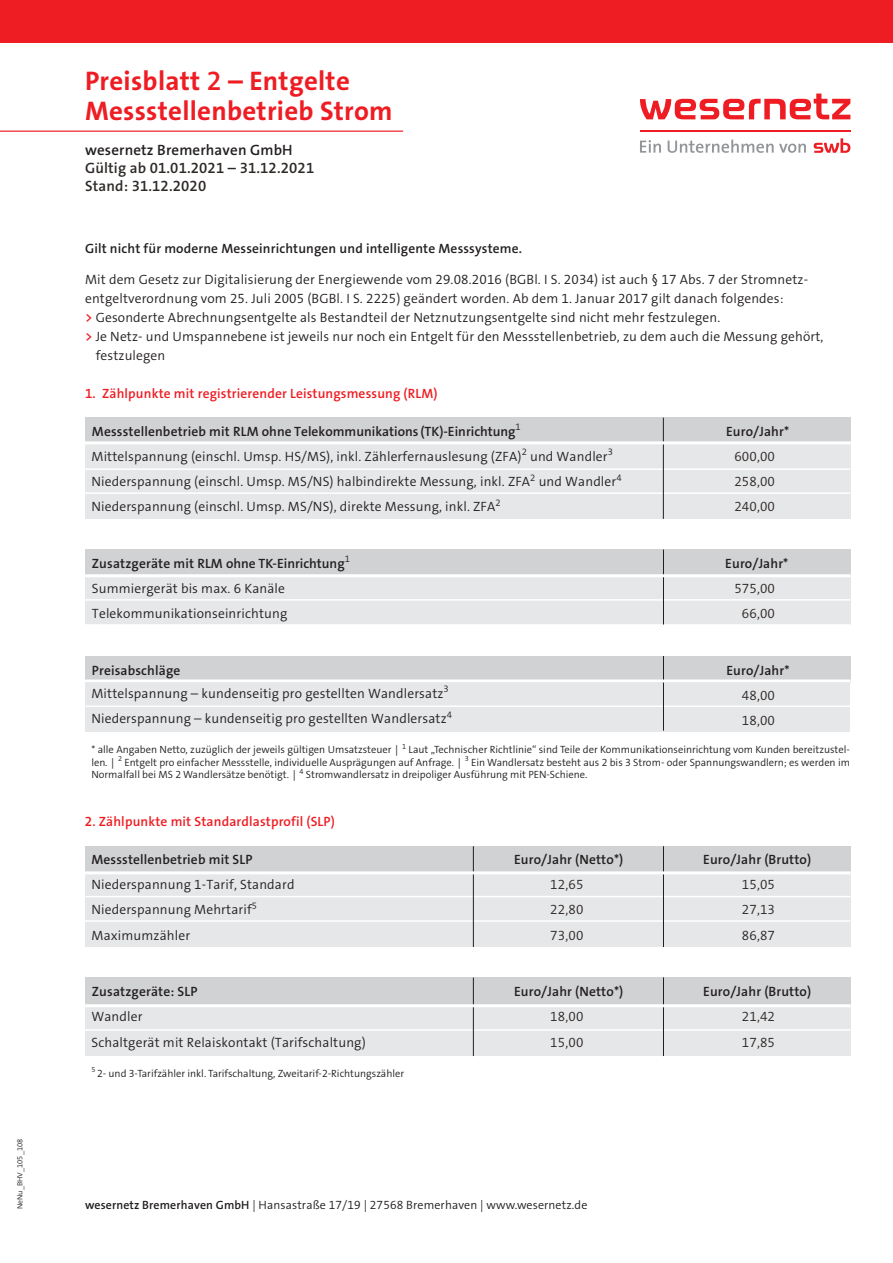
<style>
.page{position:relative;width:893px;height:1263px;background:#fff}
.page>*{position:absolute;margin:0;border:0;box-sizing:border-box;transform-origin:0 0}
.HEAD{font:700 27px "The Sans B W7";letter-spacing:.01em;color:#ee1d23}
.SUBHEAD_TITEL{font:15px "The Sans LP6 Se Bld";letter-spacing:.01em;color:#2e2926}
.SUBHEAD_TITEL-2{font:15px "The Sans LP6 Se Bld";letter-spacing:.01em;color:#231f20}
.Tabellentext{font:13.5px "The Sans LP4 Se Lig";letter-spacing:.01em;color:#231f20}
.Fließtext{font:13.5px/18.9px "The Sans LP4 Se Lig";letter-spacing:.01em;color:#231f20}
.Tabellen_HEAD{font:13.5px "The Sans LP6 Se Bld";letter-spacing:.01em;color:#231f20}
.Zwischenhead{font:13.5px "The Sans LP6 Se Bld";letter-spacing:.01em;color:#ee1d23}
.Tabellenzahlen{font:13.5px "The Sans LP4 Se Lig";letter-spacing:.01em;color:#2e2926}
.Fließtext_Bold{font:13.5px "The Sans LP6 Se Bld";letter-spacing:.01em;color:#231f20}
.t1{font:12px "The Sans LP4 Se Lig";letter-spacing:.01em;color:#231f20}
.Zusatzinfos_Klein{font:10.5px/12.6px "The Sans LP4 Se Lig";color:#231f20;text-align:justify}
.INFO_TPS_NR{font:7.5px "The Sans LP4 Se Lig";color:#231f20}
.s1{font-family:"The Sans LP6 Se Bld";font-weight:400}
.s2{font-family:"The Sans LP6 Se Bld";color:#ee1d23}
.s3{font-family:"The Sans LP6 Se Bld"}
</style>
<div class="page">
<div style="left:0;top:0;width:893px;height:43px;background:#ee1d23"></div>
<hr style="left:640px;top:130px;width:210px;height:1px;background:#ee1d23">
<svg style="left:640px;top:140px;width:21px;height:13px"></svg>
<svg style="left:668px;top:140px;width:138px;height:13px"></svg>
<svg style="left:814px;top:138px;width:36px;height:15px"></svg>
<svg style="left:640px;top:94px;width:210px;height:25px"></svg>
<div style="left:85px;top:440px;width:766px;height:79px;background:#e6e7e9"></div>
<div style="left:85px;top:867px;width:766px;height:80px;background:#e6e7e9"></div>
<div style="left:85px;top:1000px;width:765px;height:56px;background:#e6e7e9"></div>
<div style="left:85px;top:675px;width:765px;height:56px;background:#e6e7e9"></div>
<hr style="left:85px;top:896px;width:766px;height:1px;background:#fff">
<hr style="left:85px;top:705px;width:766px;height:2px;background:#fff">
<hr style="left:85px;top:468px;width:765px;height:2px;background:#fff">
<hr style="left:85px;top:920px;width:765px;height:2px;background:#fff">
<hr style="left:85px;top:1029px;width:765px;height:2px;background:#fff">
<hr style="left:85px;top:492px;width:765px;height:2px;background:#fff">
<div style="left:85px;top:418px;width:766px;height:25px;background:#d1d2d4"></div>
<div style="left:85px;top:846px;width:765px;height:27px;background:#d1d2d4"></div>
<div style="left:85px;top:977px;width:765px;height:29px;background:#d1d2d4"></div>
<div style="left:85px;top:656px;width:766px;height:26px;background:#d1d2d4"></div>
<hr style="left:663px;top:846px;width:1px;height:101px;background:#231f20">
<hr style="left:663px;top:977px;width:1px;height:79px;background:#231f20">
<hr style="left:473px;top:846px;width:1px;height:101px;background:#231f20">
<hr style="left:473px;top:977px;width:1px;height:79px;background:#231f20">
<hr style="left:663px;top:656px;width:1px;height:75px;background:#231f20">
<hr style="left:84px;top:871px;width:767px;height:3px;background:#fff">
<hr style="left:84px;top:1004px;width:767px;height:3px;background:#fff">
<hr style="left:84px;top:679px;width:767px;height:3px;background:#fff">
<div style="left:85px;top:574px;width:766px;height:50px;background:#e6e7e9"></div>
<hr style="left:85px;top:599px;width:765px;height:2px;background:#fff">
<div style="left:85px;top:549px;width:766px;height:27px;background:#d1d2d4"></div>
<hr style="left:663px;top:549px;width:1px;height:75px;background:#231f20">
<hr style="left:84px;top:574px;width:767px;height:3px;background:#fff">
<hr style="left:663px;top:418px;width:1px;height:101px;background:#231f20">
<hr style="left:84px;top:441px;width:767px;height:3px;background:#fff">
<hr style="left:0;top:131px;width:403px;height:1px;background:#ee1d23">
<p class="INFO_TPS_NR" style="left:15px;top:1209px;width:72px;rotate:-90deg">NeNu_BHV_105_108</p>
<p class="HEAD" style="left:85px;top:64px;width:266px">Preisblatt <span class="s1">2</span> – Entgelte</p>
<p class="HEAD" style="left:85px;top:94px;width:309px">Messstellenbetrieb Strom</p>
<p class="SUBHEAD_TITEL-2" style="left:85px;top:140px;width:209px">wesernetz Bremerhaven GmbH</p>
<p class="SUBHEAD_TITEL" style="left:85px;top:158px;width:231px">Gültig ab 01.01.2021 – 31.12.2021</p>
<p class="SUBHEAD_TITEL" style="left:85px;top:176px;width:123px">Stand: 31.12.2020</p>
<p class="Fließtext_Bold" style="left:85px;top:240px;width:439px">Gilt nicht für moderne Messeinrichtungen und intelligente Messsysteme.</p>
<p class="Fließtext" style="left:85px;top:270px;width:725px">Mit dem Gesetz zur Digitalisierung der Energiewende vom 29.08.2016 (BGBl. I S. 2034) ist auch § 17 Abs. 7 der Stromnetz&shy;entgeltverordnung vom 25. Juli 2005 (BGBl. I S. 2225) geändert worden. Ab dem 1. Januar 2017 gilt danach folgendes:</p>
<p class="Fließtext" style="left:85px;top:308px;width:637px"><span class="s2">&gt;</span> Gesonderte Abrechnungsentgelte als Bestandteil der Netznutzungsentgelte sind nicht mehr festzulegen.</p>
<p class="Fließtext" style="left:96px;top:327px;width:729px;text-indent:-11px"><span class="s2">&gt;</span> Je Netz- und Umspannebene ist jeweils nur noch ein Entgelt für den Messstellenbetrieb, zu dem auch die Messung gehört, festzulegen</p>
<p class="Zwischenhead" style="left:85px;top:384px;width:354px">1. Zählpunkte mit registrierender Leistungsmessung (RLM)</p>
<p class="Tabellen_HEAD" style="left:92px;top:422px;width:430px">Messstellenbetrieb mit RLM ohne Telekommunikations (TK)-Einrichtung<sup>1</sup></p>
<p class="Tabellen_HEAD" style="left:726px;top:422px;width:65px">Euro/Jahr*</p>
<p class="Tabellentext" style="left:91px;top:447px;width:523px">Mittelspannung (einschl. Umsp. HS/MS), inkl. Zählerfernauslesung (ZFA)<sup>2</sup> und Wandler<sup>3</sup></p>
<p class="Tabellentext" style="left:91px;top:473px;width:532px">Niederspannung (einschl. Umsp. MS/NS) halbindirekte Messung, inkl. ZFA<sup>2</sup> und Wandler<sup>4</sup></p>
<p class="Tabellentext" style="left:91px;top:498px;width:411px">Niederspannung (einschl. Umsp. MS/NS), direkte Messung, inkl. ZFA<sup>2</sup></p>
<p class="Tabellenzahlen" style="left:734px;top:447px;width:42px">600,00</p>
<p class="Tabellenzahlen" style="left:734px;top:473px;width:42px">258,00</p>
<p class="Tabellenzahlen" style="left:734px;top:498px;width:42px">240,00</p>
<p class="Tabellen_HEAD" style="left:92px;top:555px;width:259px">Zusatzgeräte mit RLM ohne TK-Einrichtung<sup>1</sup></p>
<p class="Tabellen_HEAD" style="left:725px;top:555px;width:65px">Euro/Jahr*</p>
<p class="Tabellentext" style="left:92px;top:580px;width:195px">Summiergerät bis max. 6 Kanäle</p>
<p class="Tabellentext" style="left:92px;top:605px;width:197px">Telekommunikationseinrichtung</p>
<p class="Tabellenzahlen" style="left:734px;top:580px;width:42px">575,00</p>
<p class="Tabellenzahlen" style="left:742px;top:605px;width:35px">66,00</p>
<p class="Tabellen_HEAD" style="left:92px;top:662px;width:90px">Preisabschläge</p>
<p class="Tabellen_HEAD" style="left:726px;top:662px;width:65px">Euro/Jahr*</p>
<p class="Tabellentext" style="left:91px;top:684px;width:359px">Mittelspannung – kundenseitig pro gestellten Wandlersatz<sup>3</sup></p>
<p class="Tabellentext" style="left:91px;top:710px;width:362px">Niederspannung – kundenseitig pro gestellten Wandlersatz<sup>4</sup></p>
<p class="Tabellenzahlen" style="left:742px;top:687px;width:35px">48,00</p>
<p class="Tabellenzahlen" style="left:742px;top:712px;width:35px">18,00</p>
<p class="Zusatzinfos_Klein" style="left:91px;top:743px;width:760px">* alle Angaben Netto, zuzüglich der jeweils gültigen Umsatzsteuer•<sup>1</sup> Laut „Technischer Richtlinie“ sind Teile der Kommunikationseinrichtung vom Kunden bereitzustel&shy;len.•<sup>2</sup> Entgelt pro einfacher Messstelle, individuelle Ausprägungen auf Anfrage.•<sup>3</sup> Ein Wandlersatz besteht aus 2 bis 3 Strom- oder Spannungswandlern; es werden im Normalfall bei MS 2 Wandlersätze benötigt.•<sup>4</sup> Stromwandlersatz in dreipoliger Ausführung mit PEN-Schiene.</p>
<p class="Zwischenhead" style="left:85px;top:813px;width:252px">2. Zählpunkte mit Standardlastprofil (SLP)</p>
<p class="Tabellen_HEAD" style="left:91px;top:851px;width:163px">Messstellenbetrieb mit SLP</p>
<p class="Tabellen_HEAD" style="left:514px;top:851px;width:111px">Euro/Jahr (Netto*)</p>
<p class="Tabellen_HEAD" style="left:703px;top:851px;width:109px">Euro/Jahr (Brutto)</p>
<p class="Tabellentext" style="left:91px;top:876px;width:205px">Niederspannung 1-Tarif, Standard</p>
<p class="Tabellentext" style="left:91px;top:901px;width:167px">Niederspannung Mehrtarif<sup>5</sup></p>
<p class="Tabellentext" style="left:91px;top:926px;width:100px">Maximumzähler</p>
<p class="Tabellenzahlen" style="left:550px;top:876px;width:35px">12,65</p>
<p class="Tabellenzahlen" style="left:550px;top:901px;width:35px">22,80</p>
<p class="Tabellenzahlen" style="left:550px;top:926px;width:35px">73,00</p>
<p class="Tabellenzahlen" style="left:742px;top:876px;width:35px">15,05</p>
<p class="Tabellenzahlen" style="left:742px;top:901px;width:35px">27,13</p>
<p class="Tabellenzahlen" style="left:742px;top:926px;width:35px">86,87</p>
<p class="Tabellen_HEAD" style="left:92px;top:983px;width:107px">Zusatzgeräte: SLP</p>
<p class="Tabellen_HEAD" style="left:514px;top:983px;width:111px">Euro/Jahr (Netto*)</p>
<p class="Tabellen_HEAD" style="left:703px;top:983px;width:109px">Euro/Jahr (Brutto)</p>
<p class="Tabellentext" style="left:91px;top:1008px;width:53px">Wandler</p>
<p class="Tabellentext" style="left:91px;top:1033px;width:276px">Schaltgerät mit Relaiskontakt (Tarifschaltung)</p>
<p class="Tabellenzahlen" style="left:550px;top:1008px;width:35px">18,00</p>
<p class="Tabellenzahlen" style="left:550px;top:1033px;width:35px">15,00</p>
<p class="Tabellenzahlen" style="left:742px;top:1008px;width:35px">21,42</p>
<p class="Tabellenzahlen" style="left:742px;top:1033px;width:35px">17,85</p>
<p class="Zusatzinfos_Klein" style="left:91px;top:1067px;width:314px"><sup>5</sup> 2- und 3-Tarifzähler inkl. Tarifschaltung, Zweitarif-2-Richtungszähler</p>
<p class="t1" style="left:85px;top:1197px;width:504px"><span class="s3">wesernetz Bremerhaven GmbH</span> | Hansastraße 17/19 | 27568 Bremerhaven | www.wesernetz.de</p>
</div>
